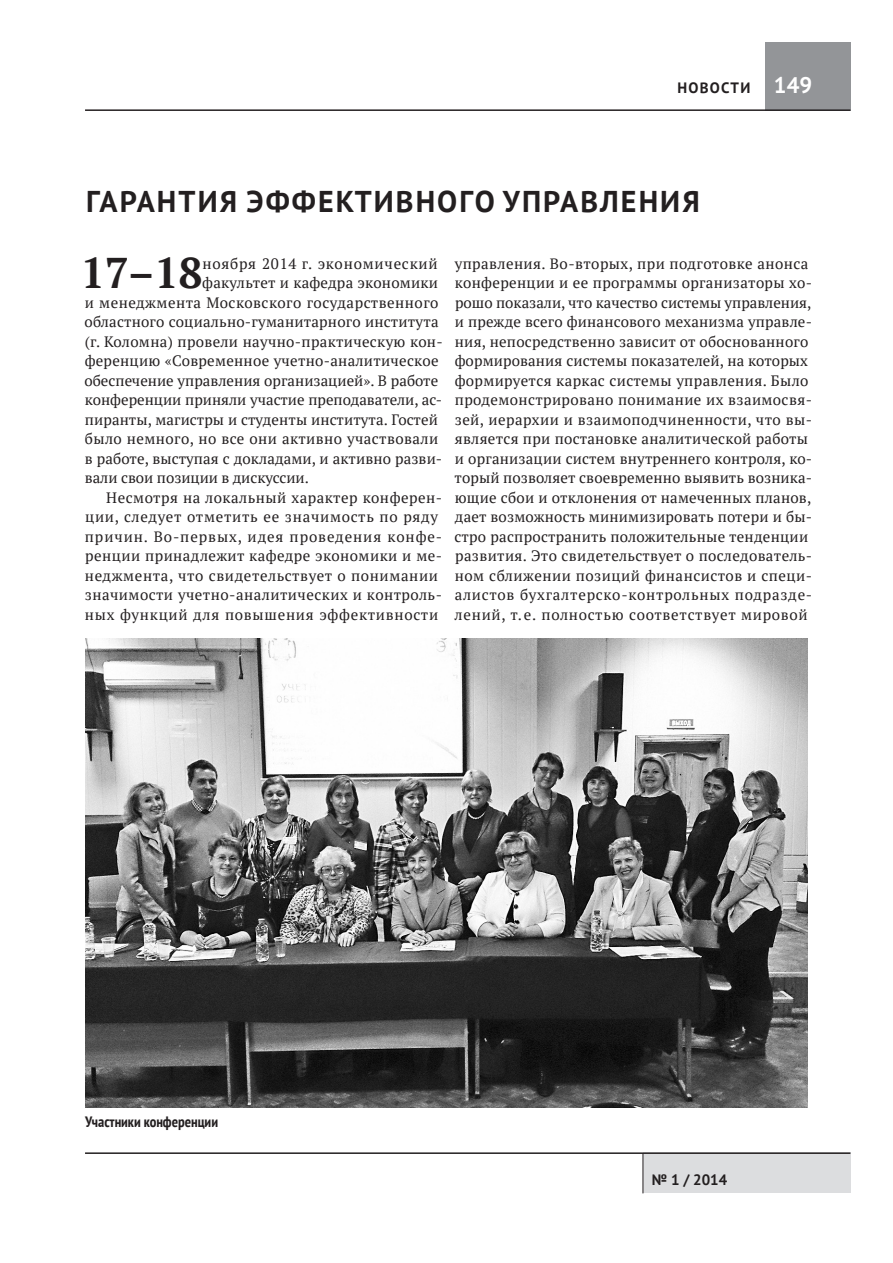
<style>
.page{position:relative;width:893px;height:1263px;background:#fff}
.page>*{position:absolute;margin:0;border:0;box-sizing:border-box;transform-origin:0 0}
.t1{font:700 42.9px "PT Serif";color:#231f20}
.t2{font:700 30px "PT Sans";letter-spacing:.07em;color:#231f20}
.t3{font:700 22.5px "PT Sans";color:#fff}
.t4{font:15px/19.5px "PT Serif";letter-spacing:.02em;color:#231f20}
.t5{font:15px "PT Serif";letter-spacing:.05em;color:#231f20}
.t6{font:15px "PT Serif";color:#231f20}
.t7{font:15px "PT Serif";letter-spacing:.04em;color:#231f20}
.t8{font:15px "PT Serif";letter-spacing:.06em;color:#231f20}
.t9{font:15px "PT Serif";letter-spacing:-.005em;color:#231f20}
.t10{font:700 condensed 15px "PT Sans";letter-spacing:-.005em;color:#231f20}
.t11{font:700 15px "PT Sans";letter-spacing:.08em;color:#231f20}
</style>
<div class="page">
<div style="left:643px;top:1152px;width:207px;height:41px;background:#dcdddf"></div>
<hr style="left:643px;top:1153px;width:1px;height:40px;background:#231f20">
<div style="left:765px;top:43px;width:85px;height:68px;background:#939598"></div>
<hr style="left:85px;top:109px;width:765px;height:2px;background:#231f20">
<hr style="left:85px;top:1152px;width:765px;height:2px;background:#231f20">
<img style="left:85px;top:639px;width:723px;height:469px">
<p class="t11" style="left:678px;top:78px;width:74px">новости</p>
<h3 class="t3" style="left:774px;top:70px;width:40px">149</h3>
<h2 class="t2" style="left:86px;top:182px;width:184px">Гарантия эфф</h2>
<h2 class="t2" style="left:318px;top:182px;width:205px">ективного упр</h2>
<h2 class="t2" style="left:560px;top:182px;width:139px">авления</h2>
<h1 class="t1" style="left:81px;top:244px;width:124px">17–18</h1>
<p class="t5" style="left:202px;top:253px;width:237px">ноября 2014 г. экономический</p>
<p class="t4" style="left:202px;top:273px;width:237px">факультет и кафедра экономики</p>
<p class="t4" style="left:85px;top:292px;width:355px">и менеджмента Московского государственного</p>
<p class="t4" style="left:85px;top:312px;width:356px">областного социально-гуманитарного института</p>
<p class="t4" style="left:85px;top:331px;width:360px">(г. Коломна) провели научно-практическую кон-</p>
<p class="t4" style="left:85px;top:351px;width:355px">ференцию «Современное учетно-аналитическое</p>
<p class="t6" style="left:85px;top:370px;width:355px">обеспечение управления организацией». В работе</p>
<p class="t6" style="left:85px;top:390px;width:359px">конференции приняли участие преподаватели, ас-</p>
<p class="t4" style="left:85px;top:409px;width:354px">пиранты, магистры и студенты института. Гостей</p>
<p class="t4" style="left:85px;top:429px;width:355px">было немного, но все они активно участвовали</p>
<p class="t4" style="left:85px;top:448px;width:359px">в работе, выступая с докладами, и активно разви-</p>
<p class="t9" style="left:85px;top:468px;width:225px">вали свои позиции в дискуссии.</p>
<p class="t4" style="left:106px;top:487px;width:337px">Несмотря на локальный характер конферен-</p>
<p class="t5" style="left:85px;top:507px;width:355px">ции, следует отметить ее значимость по ряду</p>
<p class="t8" style="left:85px;top:526px;width:359px">причин. Во-первых, идея проведения конфе-</p>
<p class="t4" style="left:85px;top:546px;width:358px">ренции принадлежит кафедре экономики и ме-</p>
<p class="t7" style="left:85px;top:565px;width:355px">неджмента, что свидетельствует о понимании</p>
<p class="t4" style="left:85px;top:585px;width:359px">значимости учетно-аналитических и контроль-</p>
<p class="t5" style="left:85px;top:604px;width:355px">ных функций для повышения эффективности</p>
<p class="t4" style="left:454px;top:253px;width:359px">управления. Во-вторых, при подготовке анонса конференции и ее программы организаторы хо&shy;рошо показали, что качество системы управления, и прежде всего финансового механизма управле&shy;ния, непосредственно зависит от обоснованного формирования системы показателей, на которых формируется каркас системы управления. Было продемонстрировано понимание их взаимосвя&shy;зей, иерархии и взаимоподчиненности, что вы&shy;является при постановке аналитической работы и организации систем внутреннего контроля, ко&shy;торый позволяет своевременно выявить возника&shy;ющие сбои и отклонения от намеченных планов, дает возможность минимизировать потери и бы&shy;стро распространить положительные тенденции развития. Это свидетельствует о последователь&shy;ном сближении позиций финансистов и специ&shy;алистов бухгалтерско-контрольных подразде&shy;лений, т.е. полностью соответствует мировой</p>
<p class="t10" style="left:85px;top:1111px;width:135px">Участники конференции</p>
<p class="t11" style="left:652px;top:1170px;width:77px">№ 1 / 2014</p>
</div>
